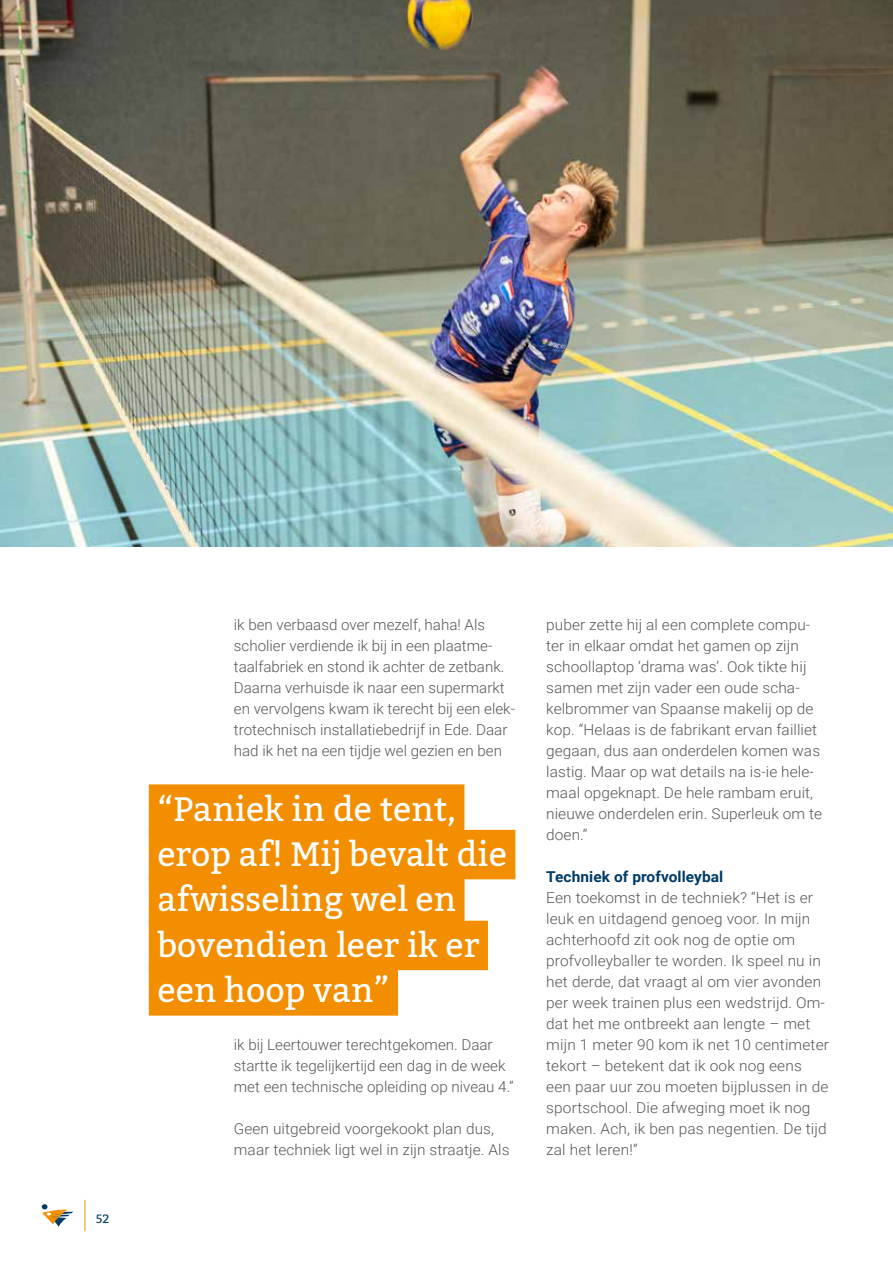
<style>
.page{position:relative;width:893px;height:1263px;background:#fff}
.page>*{position:absolute;margin:0;border:0;box-sizing:border-box;transform-origin:0 0}
.t1{font:33.6px/45.5px "Kadwa";color:#fff}
.t2{font:300 15px/21px "Roboto";letter-spacing:.005em;color:#575756}
.t3{font:700 15px "Roboto";letter-spacing:.005em;color:#003b65}
.t4{font:12px "Kadwa";color:#003b65}
</style>
<div class="page">
<img style="left:0;top:0;width:893px;height:547px">
<div style="left:149px;top:784px;width:315px;height:50px;background:#f28e00"></div>
<div style="left:149px;top:830px;width:366px;height:49px;background:#f28e00"></div>
<div style="left:149px;top:875px;width:316px;height:50px;background:#f28e00"></div>
<div style="left:149px;top:921px;width:339px;height:49px;background:#f28e00"></div>
<div style="left:149px;top:966px;width:249px;height:50px;background:#f28e00"></div>
<svg style="left:42px;top:1204px;width:31px;height:23px"></svg>
<hr style="left:85px;top:1200px;width:1px;height:31px;background:#f28e00">
<p class="t4" style="left:96px;top:1212px;width:15px">52</p>
<p class="t2" style="left:234px;top:614px;width:283px">ik ben verbaasd over mezelf, haha! Als scholier verdiende ik bij in een plaatme&shy;taalfabriek en stond ik achter de zetbank.<br>Daarna verhuisde ik naar een supermarkt en vervolgens kwam ik terecht bij een elek&shy;trotechnisch installatiebedrijf in Ede. Daar had ik het na een tijdje wel gezien en ben</p>
<h1 class="t1" style="left:157px;top:786px;width:351px">“Paniek in de tent, erop af! Mij bevalt die afwisseling wel en bovendien leer ik er een hoop van”</h1>
<p class="t2" style="left:234px;top:1034px;width:281px">ik bij Leertouwer terechtgekomen. Daar startte ik tegelijkertijd een dag in de week met een technische opleiding op niveau 4.”</p>
<p class="t2" style="left:234px;top:1118px;width:277px">Geen uitgebreid voorgekookt plan dus, maar techniek ligt wel in zijn straatje. Als</p>
<p class="t2" style="left:546px;top:614px;width:278px">puber zette hij al een complete compu&shy;ter in elkaar omdat het gamen op zijn schoollaptop ‘drama was’. Ook tikte hij samen met zijn vader een oude scha&shy;kelbrommer van Spaanse makelij op de kop. “Helaas is de fabrikant ervan failliet gegaan, dus aan onderdelen komen was lastig. Maar op wat details na is-ie hele&shy;maal opgeknapt. De hele rambam eruit, nieuwe onderdelen erin. Superleuk om te doen.”</p>
<p class="t3" style="left:546px;top:866px;width:179px">Techniek of profvolleybal</p>
<p class="t2" style="left:546px;top:887px;width:284px">Een toekomst in de techniek? “Het is er leuk en uitdagend genoeg voor. In mijn achterhoofd zit ook nog de optie om profvolleyballer te worden. Ik speel nu in het derde, dat vraagt al om vier avonden per week trainen plus een wedstrijd. Om&shy;dat het me ontbreekt aan lengte – met mijn 1 meter 90 kom ik net 10 centimeter tekort – betekent dat ik ook nog eens een paar uur zou moeten bijplussen in de sportschool. Die afweging moet ik nog maken. Ach, ik ben pas negentien. De tijd zal het leren!”</p>
</div>
